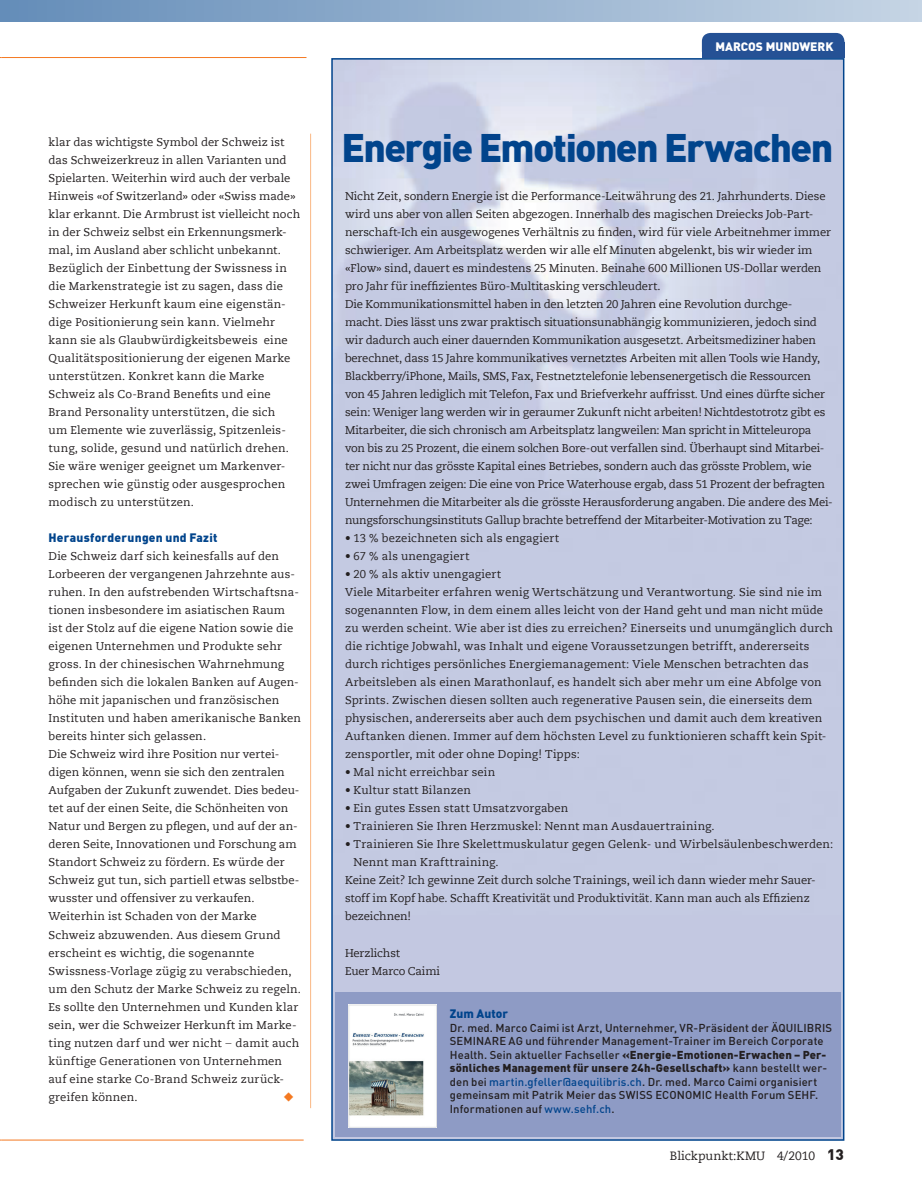
<style>
.page{position:relative;width:922px;height:1195px;background:#fff}
.page>*{position:absolute;margin:0;border:0;box-sizing:border-box;transform-origin:0 0}
.Überschrift{font:900 39px "DIN";letter-spacing:-.04em;color:#01448c}
.Zwischentitel_im_Tex{font:900 12px "DIN";letter-spacing:.02em;color:#01448c}
.t1{font:12px "Caecilia LT";color:#231f20}
.t2{font:900 12px "DIN";color:#fff}
.Grundtext{font:11.25px/18px "Caecilia LT";letter-spacing:.005em;color:#231f20}
.Grundtext-2{font:11.25px/18px "Caecilia LT";letter-spacing:-.015em;color:#231f20}
.Bildunterschrift{font:500 11.25px/13.5px "DIN";letter-spacing:.01em;color:#231f20}
.Aufzählunge_mit_punk{font:11.25px/18px "Caecilia LT";letter-spacing:.015em;color:#231f20}
.s1{font-family:"Garamond"}
.s2{font-weight:900}
.s3{color:#01448c}
.s4{font-family:"DIN";font-weight:900;font-size:15px}
</style>
<div class="page">
<hr style="left:2px;top:57px;width:304px;height:1px;background:#f47921">
<hr style="left:310px;top:134px;width:1px;height:973px;background:#fab783">
<hr style="left:2px;top:1139px;width:302px;height:1px;background:#f47921">
<div style="left:702px;top:33px;width:142px;height:27px;background:#255195;border-radius:9px"></div>
<div style="left:332px;top:59px;width:512px;height:1080px;background:#c3c8e1"></div>
<img style="left:334px;top:61px;width:411px;height:386px">
<div style="left:335px;top:992px;width:506px;height:144px;background:#8e9bc5"></div>
<img style="left:349px;top:1004px;width:87px;height:122px">
<div style="left:0;top:0;width:922px;height:22px;background:linear-gradient(to right,#638cb8,#c5d4e5)"></div>
<p class="Grundtext" style="left:49px;top:133px;width:253px">klar das wichtigste Symbol der Schweiz ist das Schweizerkreuz in allen Varianten und Spielarten. Weiterhin wird auch der verbale Hinweis «of Switzerland» oder «Swiss made» klar erkannt. Die Armbrust ist vielleicht noch in der Schweiz selbst ein Erkennungsmerk&shy;mal, im Ausland aber schlicht unbekannt.</p>
<p class="Grundtext" style="left:49px;top:259px;width:243px">Bezüglich der Einbettung der Swissness in die Markenstrategie ist zu sagen, dass die Schweizer Herkunft kaum eine eigenstän&shy;dige Positionierung sein kann. Vielmehr kann sie als Glaubwürdigkeitsbeweis eine Qualitätspositionierung der eigenen Marke unterstützen. Konkret kann die Marke Schweiz als Co-Brand Benefits und eine Brand Personality unterstützen, die sich um Elemente wie zuverlässig, Spitzenleis&shy;tung, solide, gesund und natürlich drehen.<br>Sie wäre weniger geeignet um Markenver&shy;sprechen wie günstig oder ausgesprochen modisch zu unterstützen.</p>
<p class="Zwischentitel_im_Tex" style="left:49px;top:529px;width:171px">Herausforderungen und Fazit</p>
<p class="Grundtext" style="left:49px;top:547px;width:254px">Die Schweiz darf sich keinesfalls auf den Lorbeeren der vergangenen Jahrzehnte aus&shy;ruhen. In den aufstrebenden Wirtschaftsna&shy;tionen insbesondere im asiatischen Raum ist der Stolz auf die eigene Nation sowie die eigenen Unternehmen und Produkte sehr gross. In der chinesischen Wahrnehmung befinden sich die lokalen Banken auf Augen&shy;höhe mit japanischen und französischen Instituten und haben amerikanische Banken bereits hinter sich gelassen.</p>
<p class="Grundtext" style="left:49px;top:745px;width:253px">Die Schweiz wird ihre Position nur vertei&shy;digen können, wenn sie sich den zentralen Aufgaben der Zukunft zuwendet. Dies bedeu&shy;tet auf der einen Seite, die Schönheiten von Natur und Bergen zu pflegen, und auf der an&shy;deren Seite, Innovationen und Forschung am Standort Schweiz zu fördern. Es würde der Schweiz gut tun, sich partiell etwas selbstbe&shy;wusster und offensiver zu verkaufen.</p>
<p class="Grundtext" style="left:49px;top:907px;width:254px">Weiterhin ist Schaden von der Marke Schweiz abzuwenden. Aus diesem Grund erscheint es wichtig, die sogenannte Swissness-Vorlage zügig zu verabschieden, um den Schutz der Marke Schweiz zu regeln.<br>Es sollte den Unternehmen und Kunden klar sein, wer die Schweizer Herkunft im Marke&shy;ting nutzen darf und wer nicht <span class="s1">−</span> damit auch künftige Generationen von Unternehmen auf eine starke Co-Brand Schweiz zurück&shy;greifen können.</p>
<p class="t2" style="left:716px;top:38px;width:119px">MARCOS MUNDWERK</p>
<p class="Überschrift" style="left:342px;top:122px;width:493px">Energie Emotionen Erwachen</p>
<p class="Grundtext" style="left:345px;top:187px;width:487px">Nicht Zeit, sondern Energie ist die Performance-Leitwährung des 21. Jahrhunderts. Diese wird uns aber von allen Seiten abgezogen. Innerhalb des magischen Dreiecks Job-Part&shy;nerschaft-Ich ein ausgewogenes Verhältnis zu finden, wird für viele Arbeitnehmer immer schwieriger. Am Arbeitsplatz werden wir alle elf Minuten abgelenkt, bis wir wieder im «Flow» sind, dauert es mindestens 25 Minuten. Beinahe 600 Millionen US-Dollar werden pro Jahr für ineffizientes Büro-Multitasking verschleudert.</p>
<p class="Grundtext-2" style="left:345px;top:295px;width:489px">Die Kommunikationsmittel haben in den letzten 20 Jahren eine Revolution durchge-<br>macht. Dies lässt uns zwar praktisch situationsunabhängig kommunizieren, jedoch sind wir dadurch auch einer dauernden Kommunikation ausgesetzt. Arbeitsmediziner haben berechnet, dass 15 Jahre kommunikatives vernetztes Arbeiten mit allen Tools wie Handy, Blackberry/iPhone, Mails, SMS, Fax, Festnetztelefonie lebensenergetisch die Ressourcen von 45 Jahren lediglich mit Telefon, Fax und Briefverkehr auffrisst. Und eines dürfte sicher sein: Weniger lang werden wir in geraumer Zukunft nicht arbeiten! Nichtdestotrotz gibt es Mitarbeiter, die sich chronisch am Arbeitsplatz langweilen: Man spricht in Mitteleuropa von bis zu 25 Prozent, die einem solchen Bore-out verfallen sind. Überhaupt sind Mitarbei&shy;ter nicht nur das grösste Kapital eines Betriebes, sondern auch das grösste Problem, wie zwei Umfragen zeigen: Die eine von Price Waterhouse ergab, dass 51 Prozent der befragten Unternehmen die Mitarbeiter als die grösste Herausforderung angaben. Die andere des Mei&shy;nungsforschungsinstituts Gallup brachte betreffend der Mitarbeiter-Motivation zu Tage:</p>
<p class="Aufzählunge_mit_punk" style="left:345px;top:529px;width:216px">• 13 % bezeichneten sich als engagiert</p>
<p class="Aufzählunge_mit_punk" style="left:345px;top:547px;width:126px">• 67 % als unengagiert</p>
<p class="Aufzählunge_mit_punk" style="left:345px;top:565px;width:158px">• 20 % als aktiv unengagiert</p>
<p class="Grundtext" style="left:345px;top:583px;width:490px">Viele Mitarbeiter erfahren wenig Wertschätzung und Verantwortung. Sie sind nie im sogenannten Flow, in dem einem alles leicht von der Hand geht und man nicht müde zu werden scheint. Wie aber ist dies zu erreichen? Einerseits und unumgänglich durch die richtige Jobwahl, was Inhalt und eigene Voraussetzungen betrifft, andererseits durch richtiges persönliches Energiemanagement: Viele Menschen betrachten das Arbeitsleben als einen Marathonlauf, es handelt sich aber mehr um eine Abfolge von Sprints. Zwischen diesen sollten auch regenerative Pausen sein, die einerseits dem physischen, andererseits aber auch dem psychischen und damit auch dem kreativen Auftanken dienen. Immer auf dem höchsten Level zu funktionieren schafft kein Spit&shy;zensportler, mit oder ohne Doping! Tipps:</p>
<p class="Aufzählunge_mit_punk" style="left:345px;top:763px;width:152px">• Mal nicht erreichbar sein</p>
<p class="Aufzählunge_mit_punk" style="left:345px;top:781px;width:127px">• Kultur statt Bilanzen</p>
<p class="Aufzählunge_mit_punk" style="left:345px;top:799px;width:225px">• Ein gutes Essen statt Umsatzvorgaben</p>
<p class="Aufzählunge_mit_punk" style="left:345px;top:817px;width:371px">• Trainieren Sie Ihren Herzmuskel: Nennt man Ausdauertraining.</p>
<p class="Aufzählunge_mit_punk" style="left:353px;top:835px;width:481px;text-indent:-9px">• Trainieren Sie Ihre Skelettmuskulatur gegen Gelenk- und Wirbelsäulenbeschwerden:<br>Nennt man Krafttraining.</p>
<p class="Grundtext" style="left:345px;top:871px;width:472px">Keine Zeit? Ich gewinne Zeit durch solche Trainings, weil ich dann wieder mehr Sauer&shy;stoff im Kopf habe. Schafft Kreativität und Produktivität. Kann man auch als Effizienz bezeichnen!</p>
<p class="Grundtext" style="left:345px;top:943px;width:57px">Herzlichst</p>
<p class="Grundtext" style="left:345px;top:961px;width:97px">Euer Marco Caimi</p>
<p class="Zwischentitel_im_Tex" style="left:450px;top:1005px;width:60px">Zum Autor</p>
<p class="Bildunterschrift" style="left:450px;top:1020px;width:384px">Dr. med. Marco Caimi ist Arzt, Unternehmer, VR-Präsident der ÄQUILIBRIS SEMINARE AG und führender Management-Trainer im Bereich Corporate Health. Sein aktueller Fachseller <span class="s2">«Energie-Emotionen-Erwachen – Per&shy;sönliches Management für unsere 24h-Gesellschaft»</span> kann bestellt wer&shy;den bei <span class="s3">martin.gfeller@aequilibris.ch</span>. Dr. med. Marco Caimi organisiert gemeinsam mit Patrik Meier das SWISS ECONOMIC Health Forum SEHF.<br>Informationen auf <span class="s3">www.sehf.ch</span>.</p>
<p class="t1" style="left:670px;top:1148px;width:175px">Blickpunkt:KMU 4/2010 <span class="s4">13</span></p>
</div>
